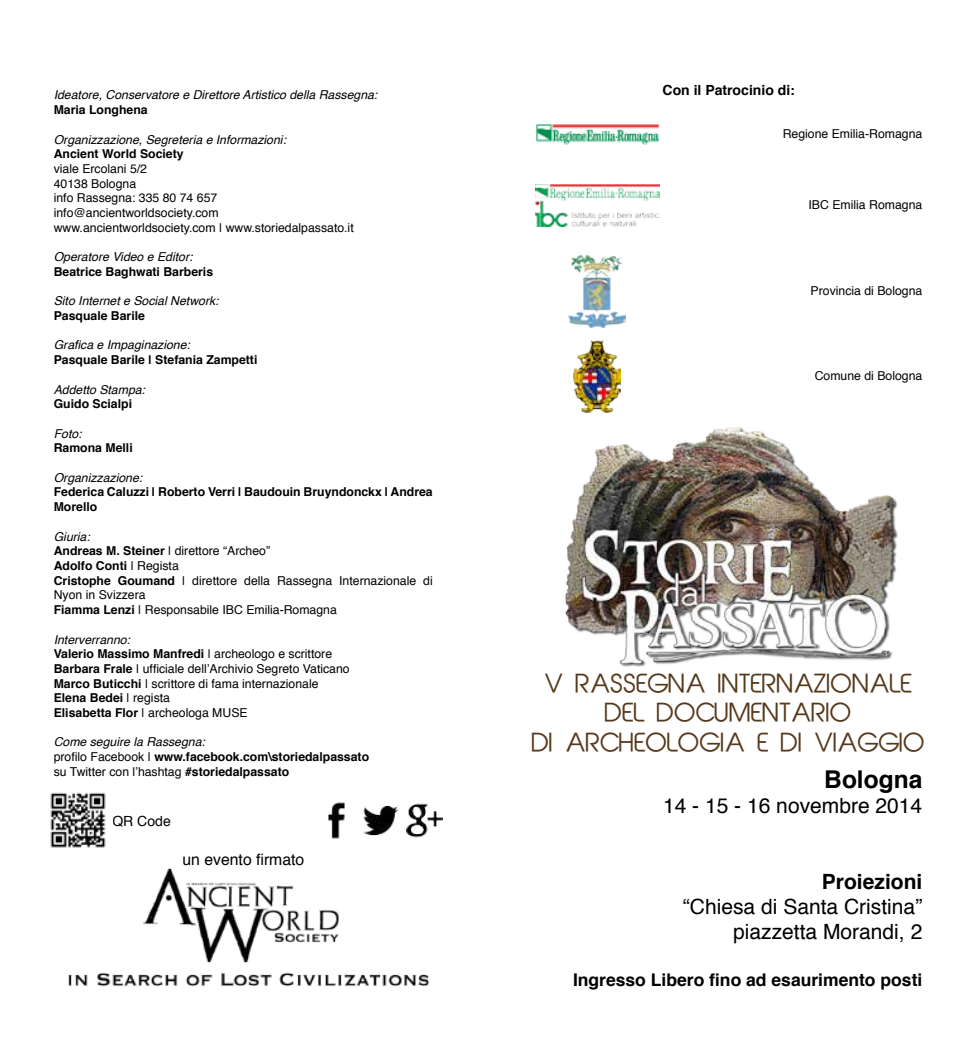
<style>
.page{position:relative;width:973px;height:1042px;background:#fff}
.page>*{position:absolute;margin:0;border:0;box-sizing:border-box;transform-origin:0 0}
.t1{font:24.5px/29.4px "Abeatby Kai";color:#57391b;text-align:center}
.t2{font:700 24.5px "Helvetica";color:#000}
.t3{font:21px/25.2px "Helvetica";color:#000;text-align:right}
.t4{font:700 21px "Helvetica";color:#000}
.t5{font:700 17.5px "Helvetica";color:#000}
.t6{font:15.75px "Helvetica";color:#000}
.t7{font:700 14px "Helvetica";color:#000}
.t8{font:14px "Helvetica";color:#000}
.t9{font:12.25px/14.7px "Helvetica";color:#000}
.t10{font:700 12.25px/14.7px "Helvetica";color:#000}
.t11{font:italic 12.25px "Helvetica";color:#000}
.s1{font-style:italic}
.s2{font-weight:700}
.s3{font-weight:400;font-style:italic}
.s4{font-weight:400}
</style>
<div class="page">
<img style="left:50px;top:792px;width:56px;height:56px">
<img style="left:143px;top:868px;width:196px;height:95px">
<img style="left:328px;top:802px;width:17px;height:36px">
<img style="left:363px;top:805px;width:35px;height:31px">
<img style="left:407px;top:803px;width:35px;height:35px">
<img style="left:536px;top:124px;width:123px;height:21px">
<img style="left:573px;top:341px;width:47px;height:72px">
<img style="left:565px;top:427px;width:333px;height:239px">
<img style="left:535px;top:184px;width:124px;height:43px">
<img style="left:568px;top:255px;width:57px;height:72px">
<img style="left:68px;top:972px;width:361px;height:14px">
<p class="t11" style="left:54px;top:86px;width:325px">Ideatore, Conservatore e Direttore Artistico della Rassegna:</p>
<p class="t10" style="left:54px;top:103px;width:95px">Maria Longhena</p>
<p class="t11" style="left:54px;top:130px;width:234px">Organizzazione, Segreteria e Informazioni:</p>
<p class="t10" style="left:54px;top:147px;width:131px">Ancient World Society</p>
<p class="t9" style="left:54px;top:162px;width:301px">viale Ercolani 5/2<br>40138 Bologna<br>info Rassegna: 335 80 74 657 info@ancientworldsociety.com www.ancientworldsociety.com | www.storiedalpassato.it</p>
<p class="t11" style="left:54px;top:247px;width:140px">Operatore Video e Editor:</p>
<p class="t10" style="left:54px;top:264px;width:161px">Beatrice Baghwati Barberis</p>
<p class="t11" style="left:54px;top:291px;width:166px">Sito Internet e Social Network:</p>
<p class="t10" style="left:54px;top:308px;width:93px">Pasquale Barile</p>
<p class="t11" style="left:54px;top:335px;width:138px">Grafica e Impaginazione:</p>
<p class="t10" style="left:54px;top:353px;width:205px">Pasquale Barile | Stefania Zampetti</p>
<p class="t11" style="left:54px;top:380px;width:93px">Addetto Stampa:</p>
<p class="t10" style="left:54px;top:397px;width:80px">Guido Scialpi</p>
<p class="t11" style="left:54px;top:424px;width:29px">Foto:</p>
<p class="t10" style="left:54px;top:441px;width:80px">Ramona Melli</p>
<p class="t11" style="left:54px;top:468px;width:90px">Organizzazione:</p>
<p class="t10" style="left:54px;top:485px;width:380px">Federica Caluzzi | Roberto Verri | Baudouin Bruyndonckx | Andrea<br>Morello</p>
<p class="t9" style="left:54px;top:529px;width:380px"><span class="s1">Giuria:<br></span><span class="s2">Andreas M. Steiner</span> | direttore “Archeo”<br><span class="s2">Adolfo Conti</span> | Regista<br><span class="s2">Cristophe Goumand</span> | direttore della Rassegna Internazionale di Nyon in Svizzera<br><span class="s2">Fiamma Lenzi</span> | Responsabile IBC Emilia-Romagna</p>
<p class="t9" style="left:54px;top:632px;width:297px"><span class="s1">Interverranno:<br></span><span class="s2">Valerio Massimo Manfredi</span> | archeologo e scrittore <span class="s2">Barbara Frale</span> | ufficiale dell’Archivio Segreto Vaticano <span class="s2">Marco Buticchi</span> | scrittore di fama internazionale <span class="s2">Elena Bedei</span> | regista<br><span class="s2">Elisabetta Flor</span> | archeologa MUSE</p>
<p class="t10" style="left:54px;top:735px;width:317px"><span class="s3">Come seguire la Rassegna:<br></span><span class="s4">profilo Facebook |</span> www.facebook.com\storiedalpassato <span class="s4">su Twitter con l’hashtag</span> #storiedalpassato</p>
<p class="t8" style="left:112px;top:810px;width:60px">QR Code</p>
<p class="t6" style="left:182px;top:847px;width:123px">un evento firmato</p>
<p class="t7" style="left:662px;top:79px;width:134px">Con il Patrocinio di:</p>
<p class="t9" style="left:782px;top:127px;width:141px">Regione Emilia-Romagna</p>
<p class="t9" style="left:808px;top:198px;width:115px">IBC Emilia Romagna</p>
<p class="t9" style="left:810px;top:283px;width:113px">Provincia di Bologna</p>
<p class="t9" style="left:814px;top:369px;width:109px">Comune di Bologna</p>
<h1 class="t1" style="left:532px;top:671px;width:395px">V RASSEGNA INTERNAZIONALE<br>DEL DOCUMENTARIO<br>DI ARCHEOLOGIA E DI VIAGGIO</h1>
<h1 class="t2" style="left:824px;top:760px;width:99px">Bologna</h1>
<h2 class="t3" style="left:663px;top:794px;width:261px">14 - 15 - 16 novembre 2014</h2>
<h2 class="t4" style="left:821px;top:865px;width:102px">Proiezioni</h2>
<h2 class="t3" style="left:682px;top:895px;width:241px">“Chiesa di Santa Cristina” piazzetta Morandi, 2</h2>
<h3 class="t5" style="left:573px;top:965px;width:351px">Ingresso Libero fino ad esaurimento posti</h3>
</div>
